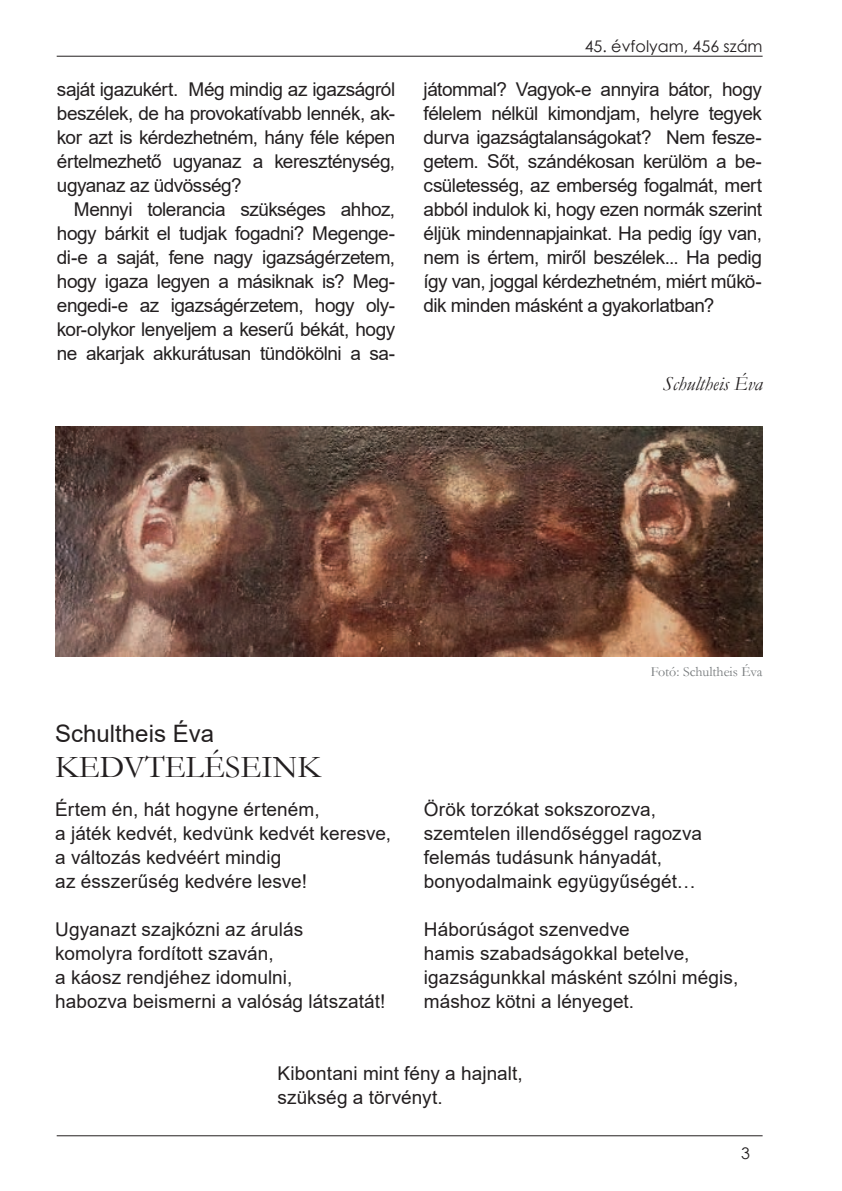
<style>
.page{position:relative;width:842px;height:1191px;background:#fff}
.page>*{position:absolute;margin:0;border:0;box-sizing:border-box;transform-origin:0 0}
.t1{font:32px "Garamond";color:#231f20}
.t2{font:24px "Arial";color:#231f20}
.t3{font:italic 20px "Garamond";color:#231f20}
.t4{font:19px/24px "Arial";color:#231f20}
.t5{font:16px "Century Gothic";color:#231f20}
.t6{font:14px "Garamond";color:#75797b}
</style>
<div class="page">
<hr style="left:57px;top:1135px;width:706px;height:1px;background:#231f20">
<hr style="left:57px;top:56px;width:706px;height:1px;background:#231f20">
<img style="left:55px;top:427px;width:708px;height:229px">
<p class="t4" style="left:57px;top:77px;width:340px;text-align:justify">saját igazukért. Még mindig az igazságról beszélek, de ha provokatívabb lennék, ak&shy;kor azt is kérdezhetném, hány féle képen értelmezhető ugyanaz a kereszténység, ugyanaz az üdvösség?</p>
<p class="t4" style="left:57px;top:197px;width:340px;text-align:justify;text-indent:17px">Mennyi tolerancia szükséges ahhoz, hogy bárkit el tudjak fogadni? Megenge&shy;di-e a saját, fene nagy igazságérzetem, hogy igaza legyen a másiknak is? Meg&shy;engedi-e az igazságérzetem, hogy oly&shy;kor-olykor lenyeljem a keserű békát, hogy ne akarjak akkurátusan tündökölni a sa-</p>
<p class="t5" style="left:585px;top:35px;width:179px">45. évfolyam, 456 szám</p>
<p class="t4" style="left:424px;top:77px;width:340px;text-align:justify">játommal? Vagyok-e annyira bátor, hogy félelem nélkül kimondjam, helyre tegyek durva igazságtalanságokat? Nem fesze&shy;getem. Sőt, szándékosan kerülöm a be&shy;csületesség, az emberség fogalmát, mert abból indulok ki, hogy ezen normák szerint éljük mindennapjainkat. Ha pedig így van, nem is értem, miről beszélek... Ha pedig így van, joggal kérdezhetném, miért műkö&shy;dik minden másként a gyakorlatban?</p>
<p class="t3" style="left:663px;top:370px;width:101px">Schultheis Éva</p>
<p class="t2" style="left:55px;top:717px;width:160px">Schultheis Éva</p>
<h1 class="t1" style="left:55px;top:746px;width:268px">KEDVTELÉSEINK</h1>
<p class="t4" style="left:55px;top:797px;width:337px">Értem én, hát hogyne érteném,<br>a játék kedvét, kedvünk kedvét keresve, a változás kedvéért mindig<br>az ésszerűség kedvére lesve!</p>
<p class="t4" style="left:55px;top:917px;width:332px">Ugyanazt szajkózni az árulás komolyra fordított szaván,<br>a káosz rendjéhez idomulni,<br>habozva beismerni a valóság látszatát!</p>
<p class="t6" style="left:651px;top:662px;width:113px">Fotó: Schultheis Éva</p>
<p class="t4" style="left:424px;top:797px;width:280px">Örök torzókat sokszorozva, szemtelen illendőséggel ragozva felemás tudásunk hányadát, bonyodalmaink együgyűségét…</p>
<p class="t4" style="left:424px;top:917px;width:316px">Háborúságot szenvedve<br>hamis szabadságokkal betelve, igazságunkkal másként szólni mégis, máshoz kötni a lényeget.</p>
<p class="t4" style="left:278px;top:1061px;width:247px">Kibontani mint fény a hajnalt, szükség a törvényt.</p>
<p class="t5" style="left:741px;top:1141px;width:10px">3</p>
</div>
